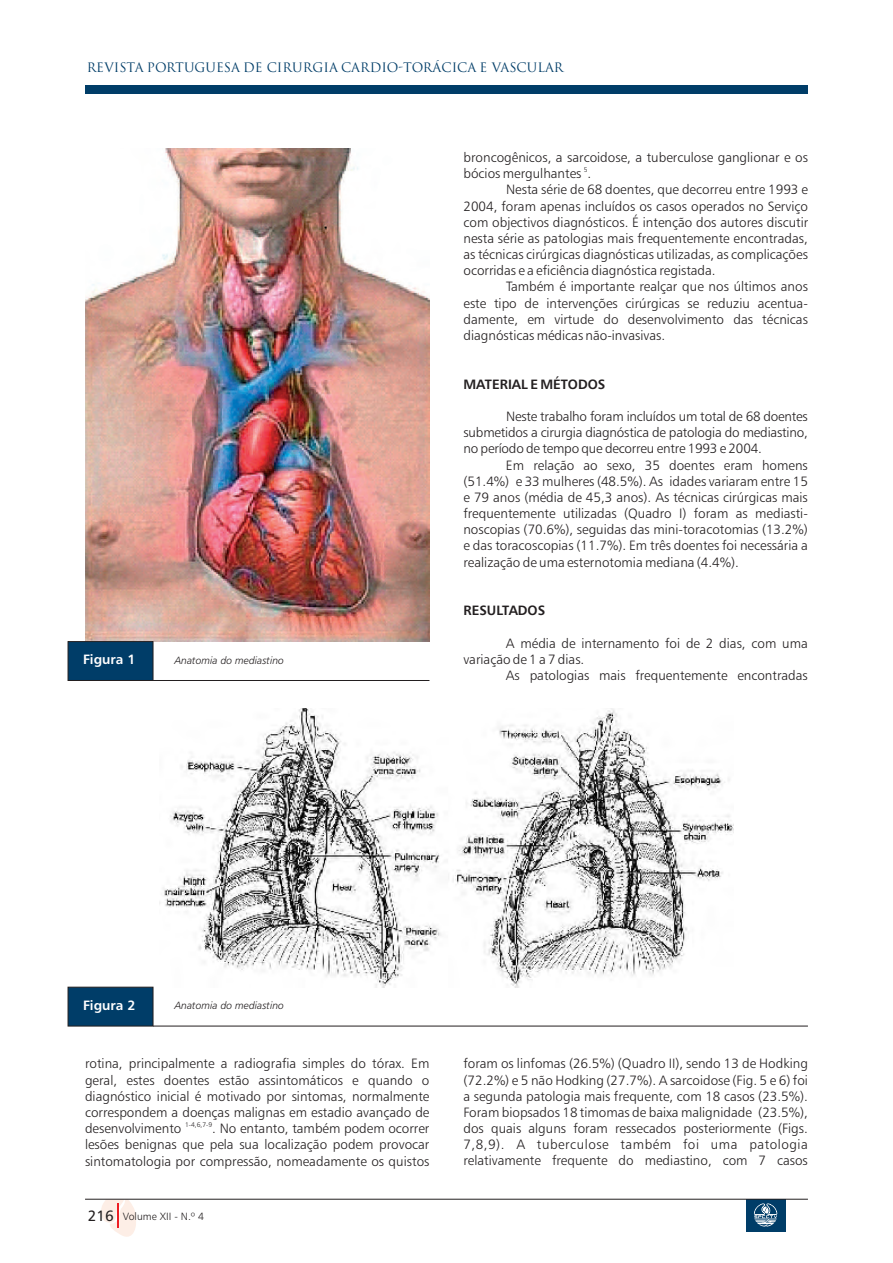
<style>
.page{position:relative;width:893px;height:1263px;background:#fff}
.page>*{position:absolute;margin:0;border:0;box-sizing:border-box;transform-origin:0 0}
.t1{font:13.5px/16.2px "Humanist 777 BT Light B";color:#231f20;text-align:justify}
.t2{font:13.5px "Humanist 777 BT Roman B,Bold";color:#231f20}
.t3{font:13.5px "Humanist 777 BT Roman B,Bold";color:#fff}
.t4{font:12.75px "Trajax";color:#003d68}
.t5{font:10.5px "Humanist 777 BT Light B,Italic";color:#231f20}
.t6{font:10.5px "Humanist 777 BT Light B";color:#231f20}
.t7{font:6.75px "Humanist 777 BT Light B";color:#231f20}
.s1{font-family:"Humanist 777 BT Roman B";font-size:15px}
</style>
<div class="page">
<div style="left:85px;top:85px;width:723px;height:9px;background:#003d68"></div>
<img style="left:85px;top:149px;width:344px;height:492px">
<img style="left:159px;top:708px;width:574px;height:279px">
<hr style="left:153px;top:1026px;width:655px;height:1px;background:#231f20">
<svg style="left:67px;top:986px;width:87px;height:41px;background:#0c4268"></svg>
<hr style="left:153px;top:680px;width:276px;height:1px;background:#231f20">
<svg style="left:67px;top:641px;width:87px;height:40px;background:#053d64"></svg>
<div style="left:746px;top:1199px;width:40px;height:33px;background:#003d68"></div>
<svg style="left:754px;top:1203px;width:23px;height:24px"></svg>
<svg style="left:101px;top:1200px;width:35px;height:37px"></svg>
<hr style="left:85px;top:1199px;width:723px;height:1px;background:#231f20">
<p class="t4" style="left:87px;top:62px;width:478px">REVISTA PORTUGUESA DE CIRURGIA CARDIO-TORáCICA E VASCULAR</p>
<p class="t3" style="left:83px;top:654px;width:54px">Figura 1</p>
<p class="t5" style="left:174px;top:656px;width:111px">Anatomia do mediastino</p>
<p class="t1" style="left:463px;top:150px;width:346px">broncogênicos, a sarcoidose, a tuberculose ganglionar e os</p>
<p class="t7" style="left:584px;top:166px;width:5px">5</p>
<p class="t1" style="left:463px;top:167px;width:129px">bócios mergulhantes .</p>
<p class="t1" style="left:506px;top:183px;width:303px">Nesta série de 68 doentes, que decorreu entre 1993 e</p>
<p class="t1" style="left:463px;top:199px;width:346px">2004, foram apenas incluídos os casos operados no Serviço</p>
<p class="t1" style="left:463px;top:215px;width:346px">com objectivos diagnósticos. É intenção dos autores discutir</p>
<p class="t1" style="left:463px;top:231px;width:346px">nesta série as patologias mais frequentemente encontradas,</p>
<p class="t1" style="left:463px;top:247px;width:346px">as técnicas cirúrgicas diagnósticas utilizadas, as complicações</p>
<p class="t1" style="left:463px;top:264px;width:254px">ocorridas e a eficiência diagnóstica registada.</p>
<p class="t1" style="left:506px;top:280px;width:303px">Também é importante realçar que nos últimos anos</p>
<p class="t1" style="left:463px;top:296px;width:346px">este tipo de intervenções cirúrgicas se reduziu acentua-</p>
<p class="t1" style="left:463px;top:312px;width:346px">damente, em virtude do desenvolvimento das técnicas</p>
<p class="t1" style="left:463px;top:328px;width:203px">diagnósticas médicas não-invasivas.</p>
<p class="t2" style="left:463px;top:378px;width:144px">MATERIAL E MÉTODOS</p>
<p class="t1" style="left:463px;top:409px;width:346px;text-indent:43px">Neste trabalho foram incluídos um total de 68 doentes submetidos a cirurgia diagnóstica de patologia do mediastino, no período de tempo que decorreu entre 1993 e 2004.</p>
<p class="t1" style="left:463px;top:458px;width:346px;text-indent:43px">Em relação ao sexo, 35 doentes eram homens (51.4%) e 33 mulheres (48.5%). As idades variaram entre 15 e 79 anos (média de 45,3 anos). As técnicas cirúrgicas mais frequentemente utilizadas (Quadro I) foram as mediasti&shy;noscopias (70.6%), seguidas das mini-toracotomias (13.2%) e das toracoscopias (11.7%). Em três doentes foi necessária a realização de uma esternotomia mediana (4.4%).</p>
<p class="t2" style="left:463px;top:605px;width:83px">RESULTADOS</p>
<p class="t1" style="left:463px;top:636px;width:346px;text-indent:43px">A média de internamento foi de 2 dias, com uma variação de 1 a 7 dias.</p>
<p class="t1" style="left:506px;top:668px;width:303px">As patologias mais frequentemente encontradas</p>
<p class="t3" style="left:83px;top:999px;width:54px">Figura 2</p>
<p class="t5" style="left:174px;top:1001px;width:111px">Anatomia do mediastino</p>
<p class="t1" style="left:85px;top:1057px;width:346px">rotina, principalmente a radiografia simples do tórax. Em geral, estes doentes estão assintomáticos e quando o diagnóstico inicial é motivado por sintomas, normalmente correspondem a doenças malignas em estadio avançado de</p>
<p class="t7" style="left:185px;top:1121px;width:29px">1-4,6,7-9</p>
<p class="t1" style="left:85px;top:1122px;width:346px;text-indent:127px">. No entanto, também podem ocorrer lesões benignas que pela sua localização podem provocar sintomatologia por compressão, nomeadamente os quistos</p>
<p class="t1" style="left:85px;top:1122px;width:98px">desenvolvimento</p>
<p class="t6" style="left:88px;top:1212px;width:118px"><span class="s1">216</span> Volume XII - N.º 4</p>
<p class="t1" style="left:463px;top:1057px;width:346px">foram os linfomas (26.5%) (Quadro II), sendo 13 de Hodking (72.2%) e 5 não Hodking (27.7%). A sarcoidose (Fig. 5 e 6) foi a segunda patologia mais frequente, com 18 casos (23.5%).<br>Foram biopsados 18 timomas de baixa malignidade (23.5%), dos quais alguns foram ressecados posteriormente (Figs.<br>7,8,9). A tuberculose também foi uma patologia relativamente frequente do mediastino, com 7 casos</p>
</div>
